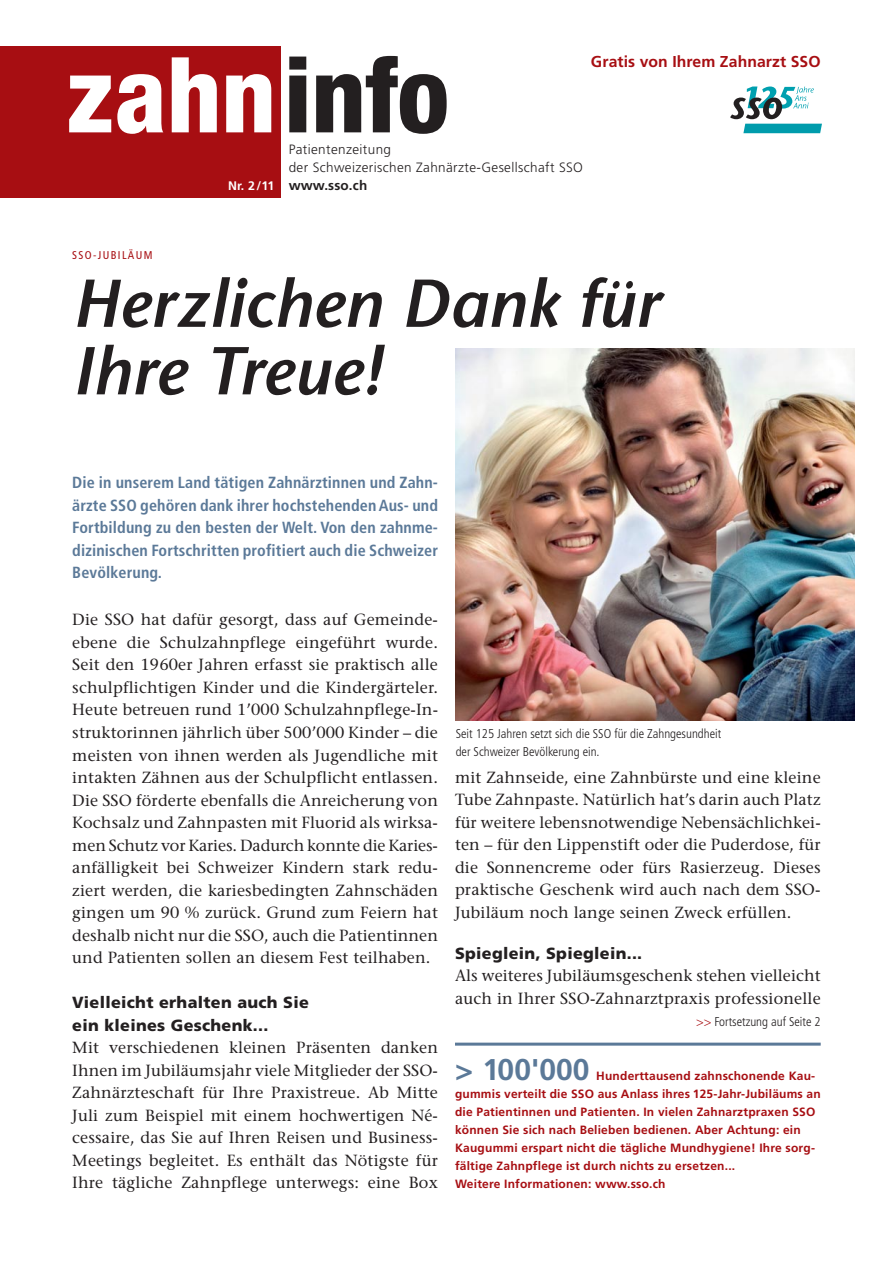
<style>
.page{position:relative;width:893px;height:1263px;background:#fff}
.page>*{position:absolute;margin:0;border:0;box-sizing:border-box;transform-origin:0 0}
.t1{font:800 condensed 105px "Helvetica Neue";color:#fff}
.t2{font:italic 600 67.5px/67.5px "Stone Sans";color:#231f20}
.t3{font:700 30px "Frutiger";color:#5b7998}
.t4{font:16.2px/22.5px "Stone Serif";letter-spacing:.01em;color:#231f20;text-align:justify}
.t5{font:700 condensed 16.2px/22.5px "Frutiger";letter-spacing:.01em;color:#5b7998;text-align:justify}
.t6{font:900 16.2px/22.5px "Frutiger";letter-spacing:.02em;color:#231f20}
.t7{font:700 15.75px "Frutiger";letter-spacing:.005em;color:#a70e12}
.t8{font:300 13.5px/18px "Frutiger";letter-spacing:.03em;color:#231f20}
.t9{font:700 13.5px "Frutiger";letter-spacing:.01em;color:#231f20}
.t10{font:300 condensed 12.75px/18px "Frutiger";color:#231f20}
.t11{font:700 12.3px "Frutiger";color:#fff}
.t12{font:700 12px/18px "Frutiger";letter-spacing:.015em;color:#a70e12}
.t13{font:condensed 11.25px "Frutiger";letter-spacing:.12em;color:#a70e12}
.s1{color:#231f20}
.s2{color:#a70e12}
</style>
<div class="page">
<hr style="left:455px;top:1042px;width:366px;height:3px;background:#5b7998">
<div style="left:0;top:47px;width:281px;height:151px;background:#a70e12"></div>
<svg style="left:730px;top:87px;width:92px;height:46px"></svg>
<img style="left:455px;top:349px;width:400px;height:371px">
<h1 class="t1" style="left:66px;top:57px;width:385px">zahn<span class="s1">info</span></h1>
<p class="t8" style="left:289px;top:141px;width:296px">Patientenzeitung<br>der Schweizerischen Zahnärzte-Gesellschaft SSO</p>
<p class="t9" style="left:289px;top:180px;width:80px">www.sso.ch</p>
<p class="t11" style="left:228px;top:180px;width:48px">Nr. 2/11</p>
<p class="t7" style="left:591px;top:55px;width:231px">Gratis von Ihrem Zahnarzt SSO</p>
<p class="t13" style="left:72px;top:251px;width:82px">SSO-JUBILÄUM</p>
<h2 class="t2" style="left:72px;top:277px;width:589px">Herzlichen Dank für<br>Ihre Treue!</h2>
<p class="t5" style="left:72px;top:473px;width:367px">Die in unserem Land tätigen Zahnärztinnen und Zahn&shy;ärzte SSO gehören dank ihrer hochstehenden Aus- und Fortbildung zu den besten der Welt. Von den zahnme&shy;dizinischen Fortschritten profitiert auch die Schweizer Bevölkerung.</p>
<p class="t4" style="left:72px;top:610px;width:367px">Die SSO hat dafür gesorgt, dass auf Gemeinde&shy;ebene die Schulzahnpflege eingeführt wurde.<br>Seit den 1960er Jahren erfasst sie praktisch alle schulpflichtigen Kinder und die Kindergärteler.<br>Heute betreuen rund 1’000 Schulzahnpflege-In&shy;struktorinnen jährlich über 500’000 Kinder – die meisten von ihnen werden als Jugendliche mit intakten Zähnen aus der Schulpflicht entlassen.<br>Die SSO förderte ebenfalls die Anreicherung von Kochsalz und Zahnpasten mit Fluorid als wirksa&shy;men Schutz vor Karies. Dadurch konnte die Karies&shy;anfälligkeit bei Schweizer Kindern stark redu&shy;ziert werden, die kariesbedingten Zahnschäden gingen um 90 % zurück. Grund zum Feiern hat deshalb nicht nur die SSO, auch die Patientinnen und Patienten sollen an diesem Fest teilhaben.</p>
<p class="t6" style="left:72px;top:992px;width:238px">Vielleicht erhalten auch Sie ein kleines Geschenk...</p>
<p class="t4" style="left:72px;top:1038px;width:367px">Mit verschiedenen kleinen Präsenten danken Ihnen im Jubiläumsjahr viele Mitglieder der SSO-Zahnärzteschaft für Ihre Praxistreue. Ab Mitte Juli zum Beispiel mit einem hochwertigen Né&shy;cessaire, das Sie auf Ihren Reisen und Business-Meetings begleitet. Es enthält das Nötigste für Ihre tägliche Zahnpflege unterwegs: eine Box</p>
<p class="t10" style="left:456px;top:726px;width:267px">Seit 125 Jahren setzt sich die SSO für die Zahngesundheit der Schweizer Bevölkerung ein.</p>
<p class="t4" style="left:455px;top:768px;width:367px">mit Zahnseide, eine Zahnbürste und eine kleine Tube Zahnpaste. Natürlich hat’s darin auch Platz für weitere lebensnotwendige Nebensächlichkei&shy;ten – für den Lippenstift oder die Puderdose, für die Sonnencreme oder fürs Rasierzeug. Dieses praktische Geschenk wird auch nach dem SSO-Jubiläum noch lange seinen Zweck erfüllen.</p>
<p class="t6" style="left:455px;top:943px;width:189px">Spieglein, Spieglein...</p>
<p class="t4" style="left:455px;top:966px;width:367px">Als weiteres Jubiläumsgeschenk stehen vielleicht auch in Ihrer SSO-Zahnarztpraxis professionelle</p>
<p class="t10" style="left:696px;top:1014px;width:126px"><span class="s2">&gt;&gt;</span> Fortsetzung auf Seite 2</p>
<h3 class="t3" style="left:455px;top:1058px;width:136px">&gt; 100'000</h3>
<p class="t12" style="left:455px;top:1068px;width:367px;text-indent:141px">Hunderttausend zahnschonende Kau&shy;gummis verteilt die SSO aus Anlass ihres 125-Jahr-Jubiläums an die Patientinnen und Patienten. In vielen Zahnarztpraxen SSO können Sie sich nach Belieben bedienen. Aber Achtung: ein Kaugummi erspart nicht die tägliche Mundhygiene! Ihre sorg&shy;fältige Zahnpflege ist durch nichts zu ersetzen...<br>Weitere Informationen: www.sso.ch</p>
</div>
